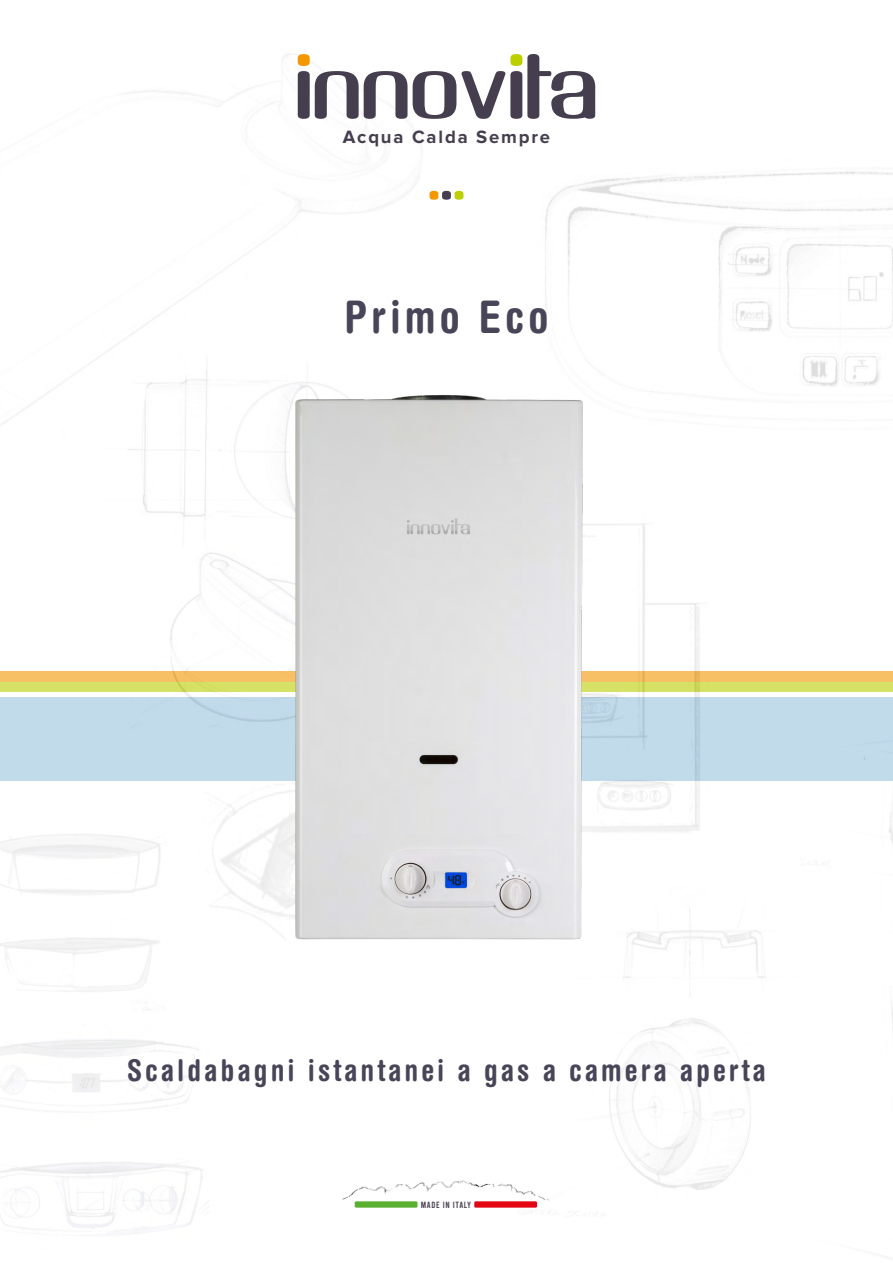
<style>
.page{position:relative;width:893px;height:1263px;background:#fff}
.page>*{position:absolute;margin:0;border:0;box-sizing:border-box;transform-origin:0 0}
.t1{font:700 condensed 45px "Helvetica Rounded";letter-spacing:.09em;color:#474557}
.t2{font:700 condensed 30px "Helvetica Rounded";letter-spacing:.1em;color:#474557}
.t3{font:700 18.45px "Proxima Nova";letter-spacing:.1em;color:#453e4e}
.t4{font:9px "Bebas";letter-spacing:.07em;color:#453e4e}
</style>
<div class="page">
<img style="left:0;top:54px;width:893px;height:1206px">
<img style="left:248px;top:374px;width:397px;height:592px">
<svg style="left:298px;top:54px;width:109px;height:65px"></svg>
<svg style="left:413px;top:54px;width:182px;height:65px"></svg>
<svg style="left:429px;top:191px;width:34px;height:9px"></svg>
<img style="left:340px;top:1178px;width:213px;height:27px">
<div style="left:355px;top:1201px;width:62px;height:6px;background:#5ab031"></div>
<div style="left:474px;top:1201px;width:63px;height:6px;background:#e30613"></div>
<p class="t3" style="left:343px;top:126px;width:209px">Acqua Calda Sempre</p>
<h1 class="t1" style="left:344px;top:289px;width:205px">Primo Eco</h1>
<p class="t2" style="left:127px;top:1052px;width:640px">Scaldabagni istantanei a gas a camera aperta</p>
<p class="t4" style="left:421px;top:1200px;width:52px">MADE IN ITALY</p>
</div>
